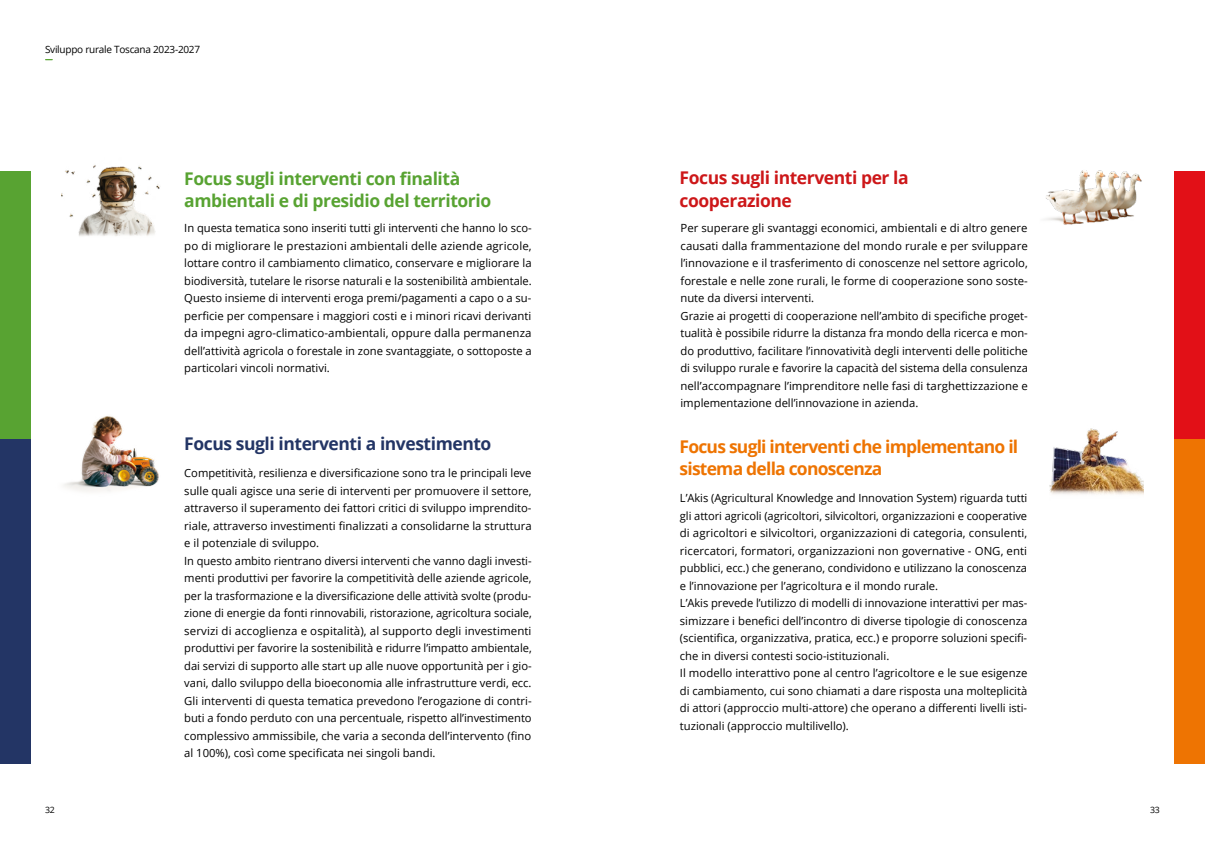
<style>
.page{position:relative;width:1205px;height:851px;background:#fff}
.page>*{position:absolute;margin:0;border:0;box-sizing:border-box;transform-origin:0 0}
.t1{font:700 17.5px/22.5px "Open Sans";letter-spacing:-.025em;color:#58a332}
.t2{font:700 17.5px/22.5px "Open Sans";letter-spacing:-.045em;color:#ee7402}
.t3{font:700 17.5px/22.5px "Open Sans";letter-spacing:-.025em;color:#cd1719}
.t4{font:700 17.5px "Open Sans";letter-spacing:-.025em;color:#233565}
.t5{font:11.25px/17.5px "Open Sans";color:#000}
.t6{font:10px "Open Sans";letter-spacing:-.025em;color:#000}
.t7{font:8.75px "Open Sans";color:#000}
</style>
<div class="page">
<div style="left:0;top:171px;width:30px;height:270px;background:#58a332"></div>
<div style="left:1175px;top:171px;width:30px;height:270px;background:#e21017"></div>
<div style="left:0;top:439px;width:30px;height:324px;background:#233565"></div>
<div style="left:1175px;top:439px;width:30px;height:324px;background:#ee7402"></div>
<img style="left:62px;top:165px;width:98px;height:71px">
<img style="left:1049px;top:428px;width:94px;height:67px">
<img style="left:1045px;top:170px;width:97px;height:55px">
<img style="left:64px;top:416px;width:95px;height:76px">
<p class="t6" style="left:45px;top:42px;width:157px">Sviluppo rurale Toscana 2023-2027</p>
<h1 class="t1" style="left:184px;top:166px;width:308px">Focus sugli interventi con finalità ambientali e di presidio del territorio</h1>
<h1 class="t3" style="left:679px;top:166px;width:231px">Focus sugli interventi per la cooperazione</h1>
<p class="t5" style="left:184px;top:219px;width:349px;text-align:justify">In questa tematica sono inseriti tutti gli interventi che hanno lo sco&shy;po di migliorare le prestazioni ambientali delle aziende agricole, lottare contro il cambiamento climatico, conservare e migliorare la biodiversità, tutelare le risorse naturali e la sostenibilità ambientale.<br>Questo insieme di interventi eroga premi/pagamenti a capo o a su&shy;perficie per compensare i maggiori costi e i minori ricavi derivanti da impegni agro-climatico-ambientali, oppure dalla permanenza dell’attività agricola o forestale in zone svantaggiate, o sottoposte a particolari vincoli normativi.</p>
<p class="t5" style="left:680px;top:219px;width:349px">Per superare gli svantaggi economici, ambientali e di altro genere causati dalla frammentazione del mondo rurale e per sviluppare l’innovazione e il trasferimento di conoscenze nel settore agricolo, forestale e nelle zone rurali, le forme di cooperazione sono soste&shy;nute da diversi interventi.<br>Grazie ai progetti di cooperazione nell’ambito di specifiche proget&shy;tualità è possibile ridurre la distanza fra mondo della ricerca e mon&shy;do produttivo, facilitare l’innovatività degli interventi delle politiche di sviluppo rurale e favorire la capacità del sistema della consulenza nell’accompagnare l’imprenditore nelle fasi di targhettizzazione e implementazione dell’innovazione in azienda.</p>
<h1 class="t4" style="left:184px;top:431px;width:309px">Focus sugli interventi a investimento</h1>
<h1 class="t2" style="left:679px;top:434px;width:340px">Focus sugli interventi che implementano il sistema della conoscenza</h1>
<p class="t5" style="left:184px;top:464px;width:349px">Competitività, resilienza e diversificazione sono tra le principali leve sulle quali agisce una serie di interventi per promuovere il settore, attraverso il superamento dei fattori critici di sviluppo imprendito&shy;riale, attraverso investimenti finalizzati a consolidarne la struttura e il potenziale di sviluppo.<br>In questo ambito rientrano diversi interventi che vanno dagli investi&shy;menti produttivi per favorire la competitività delle aziende agricole, per la trasformazione e la diversificazione delle attività svolte (produ&shy;zione di energie da fonti rinnovabili, ristorazione, agricoltura sociale, servizi di accoglienza e ospitalità), al supporto degli investimenti produttivi per favorire la sostenibilità e ridurre l’impatto ambientale, dai servizi di supporto alle start up alle nuove opportunità per i gio&shy;vani, dallo sviluppo della bioeconomia alle infrastrutture verdi, ecc.<br>Gli interventi di questa tematica prevedono l’erogazione di contri&shy;buti a fondo perduto con una percentuale, rispetto all’investimento complessivo ammissibile, che varia a seconda dell’intervento (fino al 100%), così come specificata nei singoli bandi.</p>
<p class="t5" style="left:680px;top:489px;width:349px">L’Akis (Agricultural Knowledge and Innovation System) riguarda tutti gli attori agricoli (agricoltori, silvicoltori, organizzazioni e cooperative di agricoltori e silvicoltori, organizzazioni di categoria, consulenti, ricercatori, formatori, organizzazioni non governative - ONG, enti pubblici, ecc.) che generano, condividono e utilizzano la conoscenza e l’innovazione per l’agricoltura e il mondo rurale.<br>L’Akis prevede l’utilizzo di modelli di innovazione interattivi per mas&shy;simizzare i benefici dell’incontro di diverse tipologie di conoscenza (scientifica, organizzativa, pratica, ecc.) e proporre soluzioni specifi&shy;che in diversi contesti socio-istituzionali.<br>Il modello interattivo pone al centro l’agricoltore e le sue esigenze di cambiamento, cui sono chiamati a dare risposta una molteplicità di attori (approccio multi-attore) che operano a differenti livelli isti&shy;tuzionali (approccio multilivello).</p>
<p class="t7" style="left:45px;top:803px;width:11px">32</p>
<p class="t7" style="left:1150px;top:803px;width:11px">33</p>
</div>
